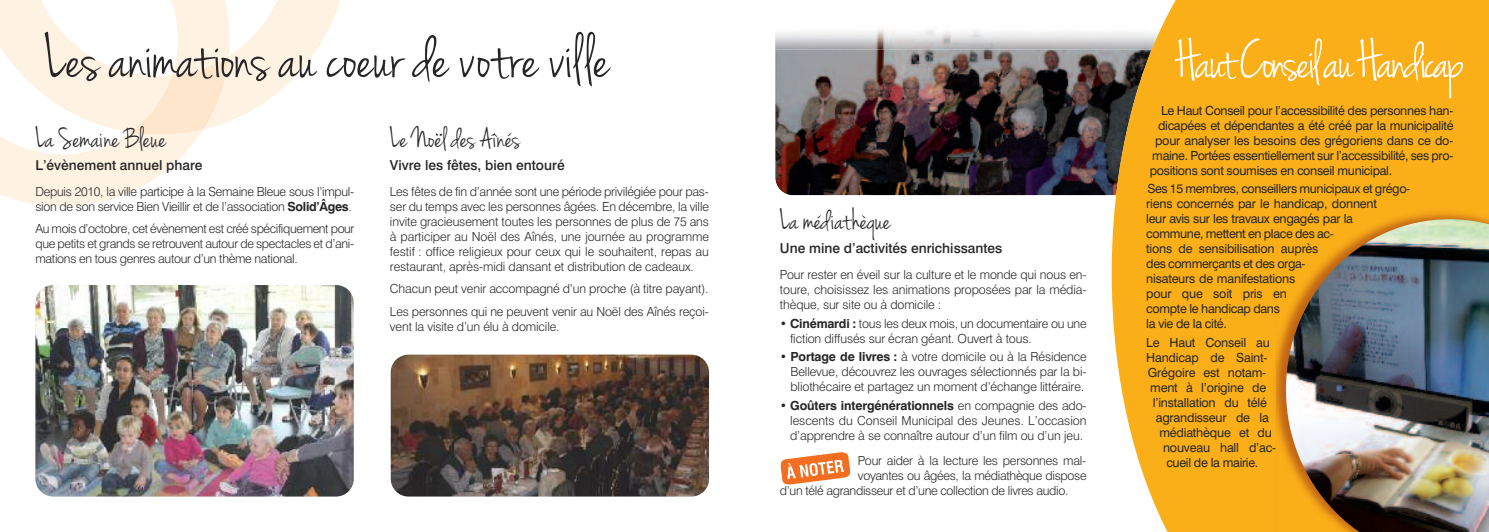
<style>
.page{position:relative;width:1489px;height:532px;background:#fff}
.page>*{position:absolute;margin:0;border:0;box-sizing:border-box;transform-origin:0 0}
.t1{font:65px "Jenna Sue";color:#272627}
.t2{font:56.25px "Jenna Sue";letter-spacing:-.045em;color:#fff}
.t3{font:30px "Jenna Sue";color:#272627}
.t4{font:500 13.75px "Swiss 721 BT";color:#272627}
.t5{font:300 12.5px/15px "Swiss 721 BT";letter-spacing:-.01em;color:#272627;text-align:justify}
.t6{font:12.5px/15px "Swiss 721 BT";letter-spacing:-.025em;color:#272627}
.s1{font-weight:700}
</style>
<div class="page">
<img style="left:775px;top:49px;width:335px;height:146px">
<img style="left:775px;top:29px;width:335px;height:20px">
<svg style="left:0;top:133px;width:200px;height:73px;fill:#fef2e3"></svg>
<svg style="left:0;top:0;width:340px;height:132px;fill:#fef2e3"></svg>
<svg style="left:130px;top:56px;width:99px;height:78px;background:#feeddb"></svg>
<svg style="left:1110px;top:0;width:166px;height:531px;background:#f3b22e"></svg>
<div style="left:1276px;top:0;width:212px;height:531px;background:#faaf18"></div>
<img style="left:1261px;top:206px;width:226px;height:325px">
<img style="left:1285px;top:219px;width:203px;height:312px">
<img style="left:35px;top:285px;width:319px;height:211px;border-radius:18px">
<img style="left:391px;top:354px;width:318px;height:142px;border-radius:18px">
<svg style="left:491px;top:133px;width:6px;height:4px"></svg>
<svg style="left:780px;top:452px;width:70px;height:33px"></svg>
<svg style="left:436px;top:133px;width:6px;height:3px"></svg>
<h1 class="t1" style="left:44px;top:28px;width:566px">Les animations au coeur de votre ville</h1>
<h3 class="t3" style="left:35px;top:124px;width:132px">La Semaine Bleue</h3>
<p class="t4" style="left:35px;top:160px;width:169px">L’évènement annuel phare</p>
<p class="t5" style="left:35px;top:185px;width:320px">Depuis 2010, la ville participe à la Semaine Bleue sous l’impul&shy;sion de son service Bien Vieillir et de l’association <span class="s1">Solid’Âges</span>.</p>
<p class="t5" style="left:35px;top:223px;width:320px">Au mois d’octobre, cet évènement est créé spécifiquement pour que petits et grands se retrouvent autour de spectacles et d’ani&shy;mations en tous genres autour d’un thème national.</p>
<h3 class="t3" style="left:390px;top:124px;width:132px">Le Noel des Aines</h3>
<p class="t4" style="left:390px;top:160px;width:176px">Vivre les fêtes, bien entouré</p>
<p class="t5" style="left:390px;top:185px;width:320px">Les fêtes de fin d’année sont une période privilégiée pour pas&shy;ser du temps avec les personnes âgées. En décembre, la ville invite gracieusement toutes les personnes de plus de 75 ans à participer au Noël des Aînés, une journée au programme festif : office religieux pour ceux qui le souhaitent, repas au restaurant, après-midi dansant et distribution de cadeaux.</p>
<p class="t5" style="left:390px;top:279px;width:320px;line-height:22.1px">Chacun peut venir accompagné d’un proche (à titre payant).<br>Les personnes qui ne peuvent venir au Noël des Aînés reçoi-</p>
<p class="t5" style="left:390px;top:320px;width:171px">vent la visite d’un élu à domicile.</p>
<h3 class="t3" style="left:780px;top:207px;width:112px">La mediatheque</h3>
<p class="t4" style="left:780px;top:243px;width:224px">Une mine d’activités enrichissantes</p>
<p class="t5" style="left:780px;top:268px;width:308px">Pour rester en éveil sur la culture et le monde qui nous en&shy;toure, choisissez les animations proposées par la média&shy;thèque, sur site ou à domicile :</p>
<p class="t5" style="left:790px;top:317px;width:298px;text-indent:-10px"><span class="s1">• Cinémardi :</span> tous les deux mois, un documentaire ou une fiction diffusés sur écran géant. Ouvert à tous.</p>
<p class="t5" style="left:790px;top:350px;width:297px;text-indent:-11px"><span class="s1">• Portage de livres :</span> à votre domicile ou à la Résidence Bellevue, découvrez les ouvrages sélectionnés par la bi&shy;bliothécaire et partagez un moment d’échange littéraire.</p>
<p class="t5" style="left:790px;top:399px;width:298px;text-indent:-10px"><span class="s1">• Goûters intergénérationnels</span> en compagnie des ado&shy;lescents du Conseil Municipal des Jeunes. L’occasion d’apprendre à se connaître autour d’un film ou d’un jeu.</p>
<p class="t5" style="left:857px;top:454px;width:230px">Pour aider à la lecture les personnes mal-</p>
<p class="t5" style="left:857px;top:469px;width:230px">voyantes ou âgées, la médiathèque dispose</p>
<p class="t5" style="left:780px;top:484px;width:290px">d’un télé agrandisseur et d’une collection de livres audio.</p>
<h2 class="t2" style="left:1175px;top:35px;width:290px">HautConseilauHandicap</h2>
<p class="t6" style="left:1160px;top:104px;width:293px">Le Haut Conseil pour l’accessibilité des personnes han-</p>
<p class="t6" style="left:1157px;top:119px;width:297px">dicapées et dépendantes a été créé par la municipalité</p>
<p class="t6" style="left:1154px;top:134px;width:299px">pour analyser les besoins des grégoriens dans ce do-</p>
<p class="t6" style="left:1152px;top:149px;width:302px">maine. Portées essentiellement sur l’accessibilité, ses pro-</p>
<p class="t6" style="left:1149px;top:164px;width:244px">positions sont soumises en conseil municipal.</p>
<p class="t6" style="left:1146px;top:182px;width:265px">Ses 15 membres, conseillers municipaux et grégo&shy;riens concernés par le handicap, donnent<br>leur avis sur les travaux engagés par la commune, mettent en place des ac-<br>tions de sensibilisation auprès<br>des commerçants et des orga-<br>nisateurs de manifestations<br>pour que soit pris en<br>compte le handicap dans<br>la vie de la cité.</p>
<p class="t6" style="left:1146px;top:336px;width:125px">Le Haut Conseil au</p>
<p class="t6" style="left:1146px;top:351px;width:122px">Handicap de Saint-</p>
<p class="t6" style="left:1147px;top:366px;width:120px">Grégoire est notam-</p>
<p class="t6" style="left:1150px;top:381px;width:118px">ment à l’origine de</p>
<p class="t6" style="left:1152px;top:396px;width:116px">l’installation du télé</p>
<p class="t6" style="left:1155px;top:411px;width:115px">agrandisseur de la</p>
<p class="t6" style="left:1159px;top:426px;width:114px">médiathèque et du</p>
<p class="t6" style="left:1162px;top:441px;width:114px">nouveau hall d’ac-</p>
<p class="t6" style="left:1166px;top:456px;width:94px">cueil de la mairie.</p>
</div>
